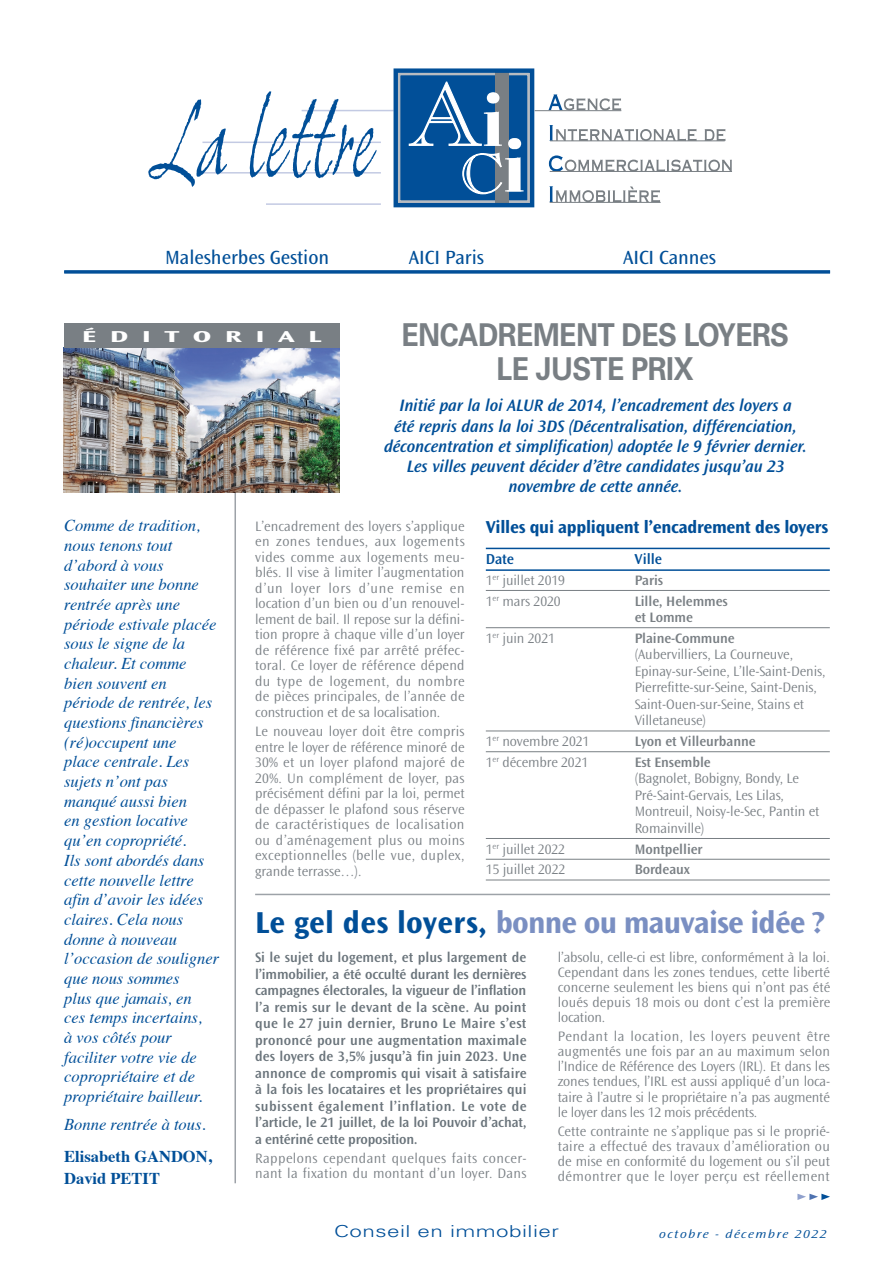
<style>
.page{position:relative;width:893px;height:1263px;background:#fff}
.page>*{position:absolute;margin:0;border:0;box-sizing:border-box;transform-origin:0 0}
.t1{font:700 31.5px "Ocean Sans";letter-spacing:-.025em;color:#7a8fc2}
.t2{font:700 31.5px/34.5px "Univers LT Std";letter-spacing:-.02em;color:#797f84;text-align:center;scale:.9 1}
.t3{font:19.95px "Ocean Sans Std";color:#014f98}
.t4{font:700 18px "Ocean Sans";letter-spacing:-.015em;color:#014f98}
.t5{font:italic 600 17.25px/20.2px "Ocean Sans";letter-spacing:-.01em;color:#014f98;text-align:center}
.t6{font:italic 16.5px/19.6px "Times";color:#014f98}
.t7{font:700 16.5px/22.6px "Times";color:#014f98}
.t8{font:300 16.5px "Univers LT Std";letter-spacing:.02em;color:#014f98;scale:1.36 1}
.t9{font:700 16.5px "Ocean Sans";letter-spacing:.45em;color:#fff;scale:1.8 1}
.t10{font:600 15px "Ocean Sans";letter-spacing:-.005em;color:#014f98}
.t11{font:300 14.25px/15.5px "Ocean Sans";letter-spacing:-.005em;color:#797f84;text-align:justify}
.t12{font:600 14.25px/16.5px "Ocean Sans";letter-spacing:-.015em;color:#6a747b;text-align:justify}
.t13{font:600 14.25px/16.5px "Ocean Sans";letter-spacing:-.005em;color:#797f84}
.t14{font:300 14.25px/15px "Ocean Sans";letter-spacing:.03em;color:#797f84}
.t15{font:italic 300 12px "Ocean Sans";letter-spacing:.1em;color:#014f98;scale:1.2 1}
.s1{color:#014f98}
</style>
<div class="page">
<hr style="left:234px;top:326px;width:2px;height:857px;background:#9da2a8">
<img style="left:64px;top:348px;width:276px;height:144px">
<hr style="left:64px;top:270px;width:766px;height:3px;background:#014f98">
<hr style="left:302px;top:110px;width:92px;height:1px;background:#c3cae3">
<hr style="left:202px;top:142px;width:179px;height:1px;background:#c3cae3">
<hr style="left:202px;top:172px;width:179px;height:2px;background:#c3cae3">
<hr style="left:266px;top:203px;width:115px;height:2px;background:#c3cae3">
<svg style="left:148px;top:91px;width:229px;height:96px"></svg>
<div style="left:398px;top:73px;width:132px;height:130px;background:#014f98;border:3px solid #b7bbc0"></div>
<div style="left:496px;top:72px;width:13px;height:131px;background:#797f84"></div>
<div style="left:394px;top:68px;width:140px;height:139px;border:4px solid #014f98"></div>
<svg style="left:408px;top:81px;width:115px;height:114px"></svg>
<svg style="left:548px;top:94px;width:73px;height:16px"></svg>
<svg style="left:549px;top:125px;width:148px;height:16px"></svg>
<svg style="left:705px;top:129px;width:20px;height:12px"></svg>
<svg style="left:549px;top:155px;width:183px;height:17px"></svg>
<svg style="left:549px;top:186px;width:111px;height:16px"></svg>
<hr style="left:550px;top:141px;width:175px;height:1px;background:#797f84">
<hr style="left:550px;top:171px;width:182px;height:1px;background:#797f84">
<hr style="left:550px;top:202px;width:111px;height:1px;background:#797f84">
<hr style="left:535px;top:110px;width:86px;height:1px;background:#797f84">
<div style="left:64px;top:323px;width:276px;height:25px;background:#797f84"></div>
<svg style="left:797px;top:1194px;width:33px;height:6px"></svg>
<hr style="left:255px;top:894px;width:575px;height:1px;background:#9da2a8">
<hr style="left:486px;top:548px;width:344px;height:1px;background:#014f98">
<hr style="left:486px;top:569px;width:344px;height:2px;background:#014f98">
<hr style="left:486px;top:590px;width:344px;height:1px;background:#797f84">
<hr style="left:486px;top:627px;width:344px;height:1px;background:#797f84">
<hr style="left:486px;top:731px;width:344px;height:1px;background:#797f84">
<hr style="left:486px;top:751px;width:344px;height:1px;background:#797f84">
<hr style="left:486px;top:838px;width:344px;height:1px;background:#797f84">
<hr style="left:486px;top:859px;width:344px;height:1px;background:#797f84">
<hr style="left:486px;top:880px;width:344px;height:1px;background:#797f84">
<h2 class="t3" style="left:165px;top:246px;width:166px">Malesherbes Gestion</h2>
<h2 class="t3" style="left:409px;top:246px;width:77px">AICI Paris</h2>
<h2 class="t3" style="left:623px;top:246px;width:95px">AICI Cannes</h2>
<p class="t9" style="left:82px;top:327px;width:135px">ÉDITORIAL</p>
<h1 class="t2" style="left:402px;top:318px;width:432px">ENCADREMENT DES LOYERS<br>LE JUSTE PRIX</h1>
<p class="t5" style="left:384px;top:396px;width:425px">Initié par la loi ALUR de 2014, l’encadrement des loyers a<br>été repris dans la loi 3DS (Décentralisation, différenciation, déconcentration et simplification) adoptée le 9 février dernier.<br>Les villes peuvent décider d’être candidates jusqu’au 23 novembre de cette année.</p>
<p class="t6" style="left:64px;top:515px;width:156px">Comme de tradition, nous tenons tout d’abord à vous souhaiter une bonne rentrée après une période estivale placée sous le signe de la chaleur. Et comme<br>bien souvent en période de rentrée, les questions financières (ré)occupent une<br>place centrale. Les sujets n’ont pas manqué aussi bien<br>en gestion locative qu’en copropriété.<br>Ils sont abordés dans cette nouvelle lettre afin d’avoir les idées claires. Cela nous donne à nouveau l’occasion de souligner que nous sommes<br>plus que jamais, en<br>ces temps incertains,<br>à vos côtés pour faciliter votre vie de copropriétaire et de propriétaire bailleur.</p>
<p class="t6" style="left:64px;top:1114px;width:143px">Bonne rentrée à tous.</p>
<p class="t7" style="left:64px;top:1143px;width:149px">Elisabeth GANDON,<br>David PETIT</p>
<p class="t11" style="left:255px;top:518px;width:211px">L’encadrement des loyers s’applique en zones tendues, aux logements vides comme aux logements meu&shy;blés. Il vise à limiter l’augmentation d’un loyer lors d’une remise en location d’un bien ou d’un renouvel&shy;lement de bail. Il repose sur la défini&shy;tion propre à chaque ville d’un loyer de référence fixé par arrêté préfec&shy;toral. Ce loyer de référence dépend du type de logement, du nombre de pièces principales, de l’année de construction et de sa localisation.</p>
<p class="t11" style="left:255px;top:724px;width:211px">Le nouveau loyer doit être compris entre le loyer de référence minoré de 30% et un loyer plafond majoré de 20%. Un complément de loyer, pas précisément défini par la loi, permet de dépasser le plafond sous réserve de caractéristiques de localisation ou d’aménagement plus ou moins exceptionnelles (belle vue, duplex, grande terrasse…).</p>
<p class="t4" style="left:486px;top:517px;width:344px">Villes qui appliquent l’encadrement des loyers</p>
<p class="t10" style="left:486px;top:551px;width:30px">Date</p>
<p class="t10" style="left:635px;top:551px;width:29px">Ville</p>
<p class="t11" style="left:486px;top:573px;width:81px">1<sup>er</sup> juillet 2019</p>
<p class="t13" style="left:635px;top:572px;width:30px">Paris</p>
<p class="t11" style="left:486px;top:593px;width:76px">1<sup>er</sup> mars 2020</p>
<p class="t13" style="left:635px;top:593px;width:95px">Lille, Helemmes et Lomme</p>
<p class="t11" style="left:486px;top:631px;width:71px">1<sup>er</sup> juin 2021</p>
<p class="t13" style="left:635px;top:630px;width:102px">Plaine-Commune</p>
<p class="t11" style="left:635px;top:647px;width:192px;line-height:16.5px;text-align:left">(Aubervilliers, La Courneuve,<br>Epinay-sur-Seine, L’Ile-Saint-Denis,<br>Pierrefitte-sur-Seine, Saint-Denis,<br>Saint-Ouen-sur-Seine, Stains et<br>Villetaneuse)</p>
<p class="t11" style="left:486px;top:734px;width:105px">1<sup>er</sup> novembre 2021</p>
<p class="t13" style="left:635px;top:733px;width:122px">Lyon et Villeurbanne</p>
<p class="t11" style="left:486px;top:755px;width:104px">1<sup>er</sup> décembre 2021</p>
<p class="t13" style="left:635px;top:754px;width:78px">Est Ensemble</p>
<p class="t11" style="left:635px;top:771px;width:186px;line-height:16.5px;text-align:left">(Bagnolet, Bobigny, Bondy, Le<br>Pré-Saint-Gervais, Les Lilas,<br>Montreuil, Noisy-le-Sec, Pantin et<br>Romainville)</p>
<p class="t11" style="left:486px;top:841px;width:81px">1<sup>er</sup> juillet 2022</p>
<p class="t13" style="left:635px;top:841px;width:70px">Montpellier</p>
<p class="t11" style="left:486px;top:862px;width:81px">15 juillet 2022</p>
<p class="t13" style="left:635px;top:862px;width:57px">Bordeaux</p>
<h1 class="t1" style="left:255px;top:905px;width:571px"><span class="s1">Le gel des loyers,</span> bonne ou mauvaise idée ?</h1>
<p class="t12" style="left:255px;top:949px;width:273px">Si le sujet du logement, et plus largement de l’immobilier, a été occulté durant les dernières campagnes électorales, la vigueur de l’inflation l’a remis sur le devant de la scène. Au point que le 27 juin dernier, Bruno Le Maire s’est prononcé pour une augmentation maximale des loyers de 3,5% jusqu’à fin juin 2023. Une annonce de compromis qui visait à satisfaire à la fois les locataires et les propriétaires qui subissent également l’inflation. Le vote de l’article, le 21 juillet, de la loi Pouvoir d’achat, a entériné cette proposition.</p>
<p class="t14" style="left:255px;top:1151px;width:273px">Rappelons cependant quelques faits concer&shy;nant la fixation du montant d’un loyer. Dans</p>
<p class="t11" style="left:558px;top:950px;width:274px;line-height:15px">l’absolu, celle-ci est libre, conformément à la loi.<br>Cependant dans les zones tendues, cette liberté concerne seulement les biens qui n’ont pas été loués depuis 18 mois ou dont c’est la première location.</p>
<p class="t11" style="left:558px;top:1029px;width:274px;line-height:15px">Pendant la location, les loyers peuvent être augmentés une fois par an au maximum selon l’Indice de Référence des Loyers (IRL). Et dans les zones tendues, l’IRL est aussi appliqué d’un loca&shy;taire à l’autre si le propriétaire n’a pas augmenté le loyer dans les 12 mois précédents.</p>
<p class="t11" style="left:558px;top:1124px;width:274px;line-height:15px">Cette contrainte ne s’applique pas si le proprié&shy;taire a effectué des travaux d’amélioration ou de mise en conformité du logement ou s’il peut démontrer que le loyer perçu est réellement</p>
<p class="t8" style="left:334px;top:1221px;width:167px">Conseil en immobilier</p>
<p class="t15" style="left:659px;top:1227px;width:141px">octobre - décembre 2022</p>
</div>
